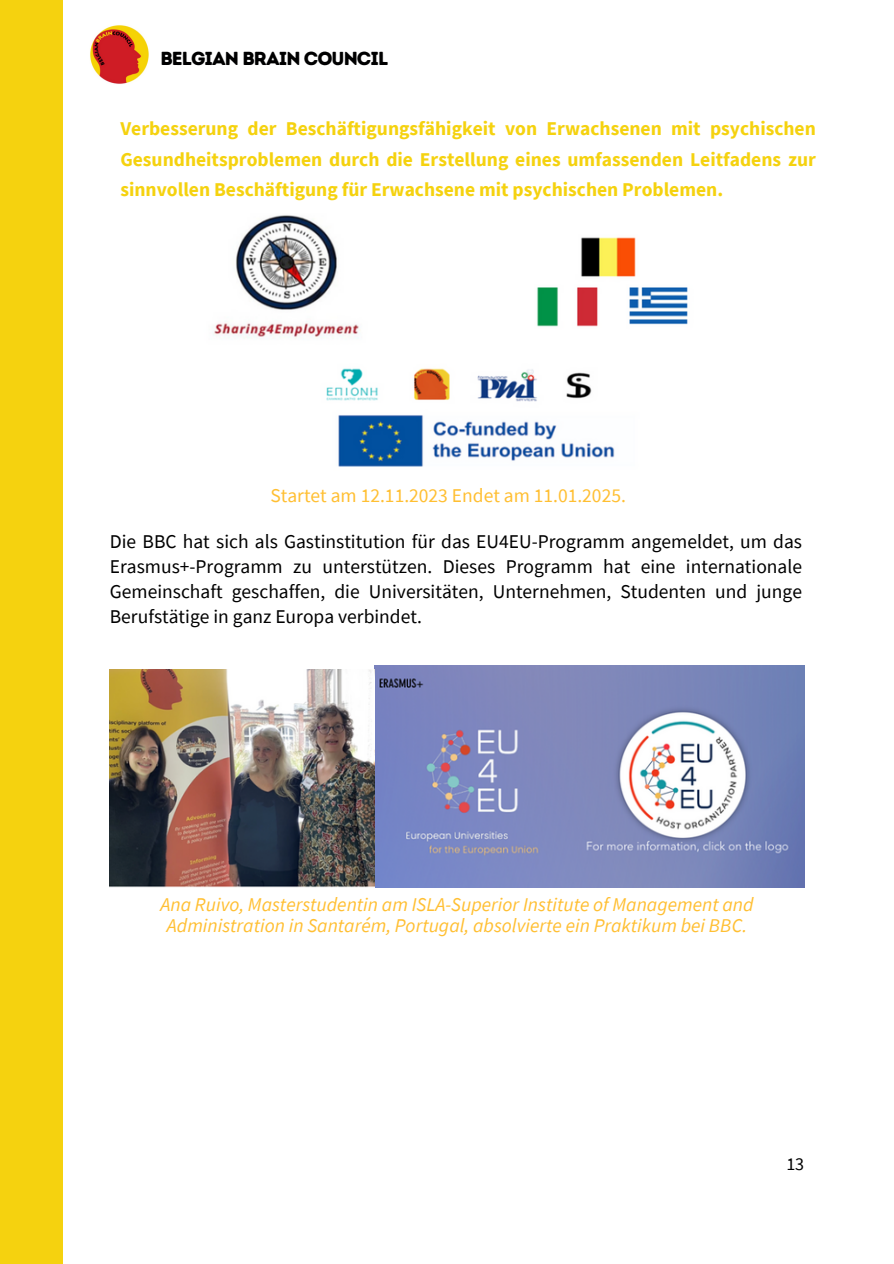
<style>
.page{position:relative;width:894px;height:1264px;background:#fff}
.page>*{position:absolute;margin:0;border:0;box-sizing:border-box;transform-origin:0 0}
.t1{font:19.5px/24.8px "Source Sans Pro";color:#000001;text-align:justify}
.t2{font:700 19.5px/30.3px "Source Sans Pro";color:#f5d20f;text-align:justify}
.t3{font:italic 19.5px/21.3px "Source Sans Pro";color:#ffbf32;text-align:center}
.t4{font:19.5px "Source Sans Pro";color:#ffbf32}
.t5{font:18.9px "Intro Rust Base";letter-spacing:-.05em;color:#000001}
.t6{font:18px "Source Sans Pro";color:#000001}
</style>
<div class="page">
<div style="left:0;top:0;width:63px;height:1263px;background:#f5d20f"></div>
<img style="left:212px;top:215px;width:476px;height:252px">
<img style="left:374px;top:665px;width:429px;height:222px">
<img style="left:110px;top:669px;width:264px;height:218px">
<img style="left:90px;top:25px;width:59px;height:59px">
<p class="t5" style="left:160px;top:47px;width:229px">BELGIAN BRAIN COUNCIL</p>
<p class="t2" style="left:120px;top:113px;width:696px">Verbesserung der Beschäftigungsfähigkeit von Erwachsenen mit psychischen Gesundheitsproblemen durch die Erstellung eines umfassenden Leitfadens zur sinnvollen Beschäftigung für Erwachsene mit psychischen Problemen.</p>
<p class="t4" style="left:270px;top:483px;width:357px">Startet am 12.11.2023 Endet am 11.01.2025.</p>
<p class="t1" style="left:110px;top:529px;width:693px">Die BBC hat sich als Gastinstitution für das EU4EU-Programm angemeldet, um das Erasmus+-Programm zu unterstützen. Dieses Programm hat eine internationale Gemeinschaft geschaffen, die Universitäten, Unternehmen, Studenten und junge Berufstätige in ganz Europa verbindet.</p>
<p class="t3" style="left:160px;top:893px;width:594px">Ana Ruivo, Masterstudentin am ISLA-Superior Institute of Management and<br>Administration in Santarém, Portugal, absolvierte ein Praktikum bei BBC.</p>
<p class="t6" style="left:786px;top:1152px;width:19px">13</p>
</div>
